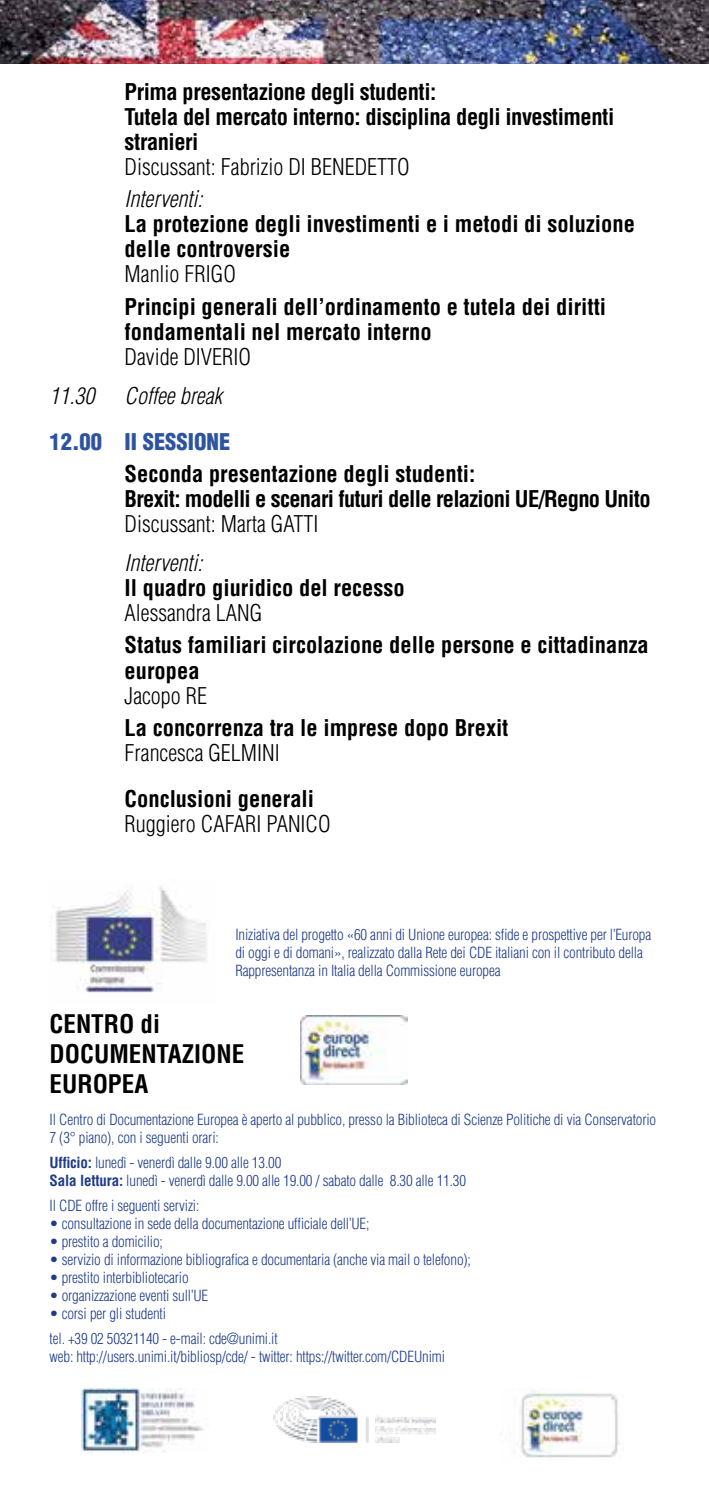
<style>
.page{position:relative;width:709px;height:1489px;background:#fff}
.page>*{position:absolute;margin:0;border:0;box-sizing:border-box;transform-origin:0 0}
.t1{font:700 condensed 25px/30px "Helvetica";color:#000}
.t2{font:700 condensed 22.5px/25px "Helvetica";color:#000}
.t3{font:300 condensed 22.5px "Helvetica";color:#000}
.t4{font:700 condensed 22.5px/25px "Helvetica";letter-spacing:-.02em;color:#000}
.t5{font:700 condensed 22.5px/25px "Helvetica";letter-spacing:-.03em;color:#000}
.t6{font:italic 300 condensed 22.5px "Helvetica";color:#000}
.t7{font:900 condensed 22.5px "Helvetica";color:#2e54a1}
.t8{font:300 condensed 15px/18px "Helvetica";letter-spacing:-.01em;color:#1f3c89}
.s1{font-weight:700}
</style>
<div class="page">
<img style="left:0;top:0;width:709px;height:64px">
<img style="left:55px;top:886px;width:152px;height:107px">
<img style="left:517px;top:1391px;width:103px;height:67px">
<img style="left:273px;top:1396px;width:163px;height:47px">
<img style="left:81px;top:1388px;width:123px;height:65px">
<img style="left:300px;top:1015px;width:108px;height:69px">
<h2 class="t4" style="left:125px;top:79px;width:491px">Prima presentazione degli studenti:<br>Tutela del mercato interno: disciplina degli investimenti stranieri</h2>
<h2 class="t3" style="left:125px;top:154px;width:286px">Discussant: Fabrizio DI BENEDETTO</h2>
<h2 class="t6" style="left:125px;top:186px;width:79px">Interventi:</h2>
<h2 class="t2" style="left:125px;top:211px;width:512px">La protezione degli investimenti e i metodi di soluzione delle controversie</h2>
<h2 class="t3" style="left:125px;top:261px;width:113px">Manlio FRIGO</h2>
<h2 class="t2" style="left:125px;top:294px;width:483px">Principi generali dell’ordinamento e tutela dei diritti fondamentali nel mercato interno</h2>
<h2 class="t3" style="left:125px;top:343px;width:128px">Davide DIVERIO</h2>
<h2 class="t6" style="left:50px;top:382px;width:46px">11.30</h2>
<h2 class="t6" style="left:125px;top:382px;width:99px">Coffee break</h2>
<h2 class="t7" style="left:50px;top:428px;width:182px">12.00 II SESSIONE</h2>
<h2 class="t5" style="left:125px;top:461px;width:527px">Seconda presentazione degli studenti:<br>Brexit: modelli e scenari futuri delle relazioni UE/Regno Unito</h2>
<h2 class="t3" style="left:125px;top:511px;width:195px">Discussant: Marta GATTI</h2>
<h2 class="t6" style="left:125px;top:550px;width:79px">Interventi:</h2>
<h2 class="t2" style="left:125px;top:575px;width:281px">Il quadro giuridico del recesso</h2>
<h2 class="t3" style="left:125px;top:600px;width:139px">Alessandra LANG</h2>
<h2 class="t2" style="left:125px;top:632px;width:525px">Status familiari circolazione delle persone e cittadinanza europea</h2>
<h2 class="t3" style="left:125px;top:682px;width:84px">Jacopo RE</h2>
<h2 class="t2" style="left:125px;top:714px;width:385px">La concorrenza tra le imprese dopo Brexit</h2>
<h2 class="t3" style="left:125px;top:739px;width:156px">Francesca GELMINI</h2>
<h2 class="t2" style="left:125px;top:786px;width:191px">Conclusioni generali</h2>
<h2 class="t3" style="left:125px;top:810px;width:207px">Ruggiero CAFARI PANICO</h2>
<p class="t8" style="left:235px;top:925px;width:417px">Iniziativa del progetto «60 anni di Unione europea: sfide e prospettive per l’Europa di oggi e di domani», realizzato dalla Rete dei CDE italiani con il contributo della<br>Rappresentanza in Italia della Commissione europea</p>
<h1 class="t1" style="left:50px;top:1008px;width:196px">CENTRO di<br>DOCUMENTAZIONE<br>EUROPEA</h1>
<p class="t8" style="left:50px;top:1110px;width:608px">Il Centro di Documentazione Europea è aperto al pubblico, presso la Biblioteca di Scienze Politiche di via Conservatorio<br>7 (3° piano), con i seguenti orari:</p>
<p class="t8" style="left:50px;top:1153px;width:418px"><span class="s1">Ufficio:</span> lunedì - venerdì dalle 9.00 alle 13.00<br><span class="s1">Sala lettura:</span> lunedì - venerdì dalle 9.00 alle 19.00 / sabato dalle 8.30 alle 11.30</p>
<p class="t8" style="left:50px;top:1196px;width:151px">Il CDE offre i seguenti servizi:</p>
<p class="t8" style="left:50px;top:1214px;width:321px">• consultazione in sede della documentazione ufficiale dell’UE;</p>
<p class="t8" style="left:50px;top:1232px;width:115px">• prestito a domicilio;</p>
<p class="t8" style="left:50px;top:1250px;width:423px">• servizio di informazione bibliografica e documentaria (anche via mail o telefono);</p>
<p class="t8" style="left:50px;top:1268px;width:140px">• prestito interbibliotecario</p>
<p class="t8" style="left:50px;top:1286px;width:160px">• organizzazione eventi sull’UE</p>
<p class="t8" style="left:50px;top:1301px;width:230px;line-height:25px">• corsi per gli studenti<br>tel. +39 02 50321140 - e-mail: cde@unimi.it</p>
<p class="t8" style="left:50px;top:1347px;width:397px">web: http://users.unimi.it/bibliosp/cde/ - twitter: https://twitter.com/CDEUnimi</p>
</div>
